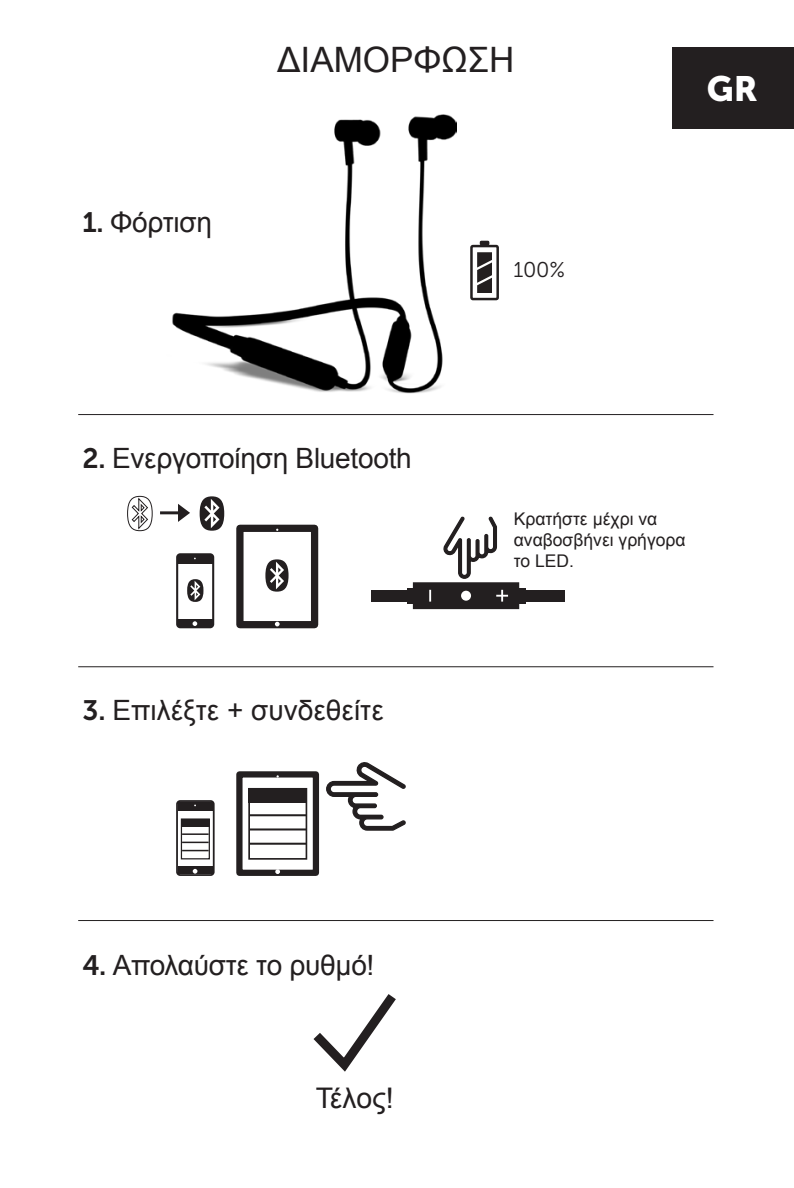
<style>
.page{position:relative;width:794px;height:1188px;background:#fff}
.page>*{position:absolute;margin:0;border:0;box-sizing:border-box;transform-origin:0 0}
.t1{font:35px "Arial";color:#231f20}
.t2{font:35px "Museo Sans 900";color:#fff}
.t3{font:28.35px "Arial";letter-spacing:-.01em;color:#231f20}
.t4{font:28px "Arial";letter-spacing:-.01em;color:#231f20}
.t5{font:21.35px "Museo Sans 300";color:#231f20}
.t6{font:17.5px/21px "Arial";color:#231f20}
.s1{font-family:"Museo Sans 700"}
</style>
<div class="page">
<div style="left:671px;top:47px;width:123px;height:82px;background:#231f20"></div>
<svg style="left:477px;top:252px;width:15px;height:41px"></svg>
<div style="left:470px;top:245px;width:29px;height:55px;border:2px solid #231f20;border-radius:2px"></div>
<svg style="left:480px;top:241px;width:9px;height:4px"></svg>
<hr style="left:78px;top:414px;width:635px;height:1px;background:#231f20">
<hr style="left:78px;top:666px;width:635px;height:1px;background:#231f20">
<hr style="left:78px;top:920px;width:635px;height:1px;background:#231f20">
<div style="left:248px;top:788px;width:58px;height:14px;background:#231f20"></div>
<div style="left:248px;top:788px;width:59px;height:71px;border:2px solid #231f20"></div>
<div style="left:236px;top:771px;width:83px;height:105px;border:6px solid #231f20"></div>
<svg style="left:275px;top:869px;width:5px;height:5px"></svg>
<hr style="left:249px;top:814px;width:57px;height:2px;background:#231f20">
<hr style="left:249px;top:828px;width:57px;height:2px;background:#231f20">
<hr style="left:249px;top:842px;width:57px;height:2px;background:#231f20">
<div style="left:182px;top:819px;width:28px;height:7px;background:#231f20"></div>
<div style="left:181px;top:818px;width:29px;height:41px;border:1px solid #231f20"></div>
<div style="left:176px;top:800px;width:39px;height:76px;border:2px solid #231f20;border-radius:3px"></div>
<div style="left:178px;top:866px;width:35px;height:7px;background:#231f20"></div>
<div style="left:178px;top:802px;width:35px;height:8px;background:#231f20"></div>
<svg style="left:193px;top:869px;width:4px;height:4px"></svg>
<hr style="left:182px;top:833px;width:27px;height:2px;background:#231f20">
<hr style="left:182px;top:841px;width:27px;height:2px;background:#231f20">
<svg style="left:182px;top:850px;width:27px;height:1px"></svg>
<svg style="left:413px;top:516px;width:106px;height:93px"></svg>
<div style="left:371px;top:590px;width:40px;height:11px;background:#231f20"></div>
<div style="left:521px;top:590px;width:43px;height:11px;background:#231f20"></div>
<div style="left:517px;top:588px;width:8px;height:15px;background:#231f20"></div>
<div style="left:407px;top:588px;width:8px;height:15px;background:#231f20"></div>
<svg style="left:326px;top:762px;width:80px;height:69px"></svg>
<svg style="left:127px;top:495px;width:26px;height:36px"></svg>
<svg style="left:200px;top:496px;width:24px;height:35px"></svg>
<hr style="left:160px;top:511px;width:21px;height:3px;background:#231f20">
<svg style="left:178px;top:504px;width:12px;height:18px"></svg>
<div style="left:236px;top:525px;width:82px;height:103px;border:7px solid #231f20"></div>
<svg style="left:275px;top:622px;width:4px;height:4px"></svg>
<svg style="left:265px;top:559px;width:23px;height:32px"></svg>
<div style="left:176px;top:553px;width:38px;height:75px;border:2px solid #231f20;border-radius:3px"></div>
<div style="left:178px;top:619px;width:34px;height:7px;background:#231f20"></div>
<div style="left:178px;top:555px;width:34px;height:8px;background:#231f20"></div>
<svg style="left:192px;top:621px;width:5px;height:5px"></svg>
<svg style="left:187px;top:579px;width:16px;height:23px"></svg>
<svg style="left:313px;top:994px;width:83px;height:78px"></svg>
<img style="left:172px;top:114px;width:285px;height:279px">
<p class="t4" style="left:83px;top:203px;width:131px"><span class="s1">1.</span> Φόρτιση</p>
<p class="t1" style="left:277px;top:37px;width:239px">ΔΙΑΜΌΡΦΩΣΗ</p>
<p class="t5" style="left:513px;top:258px;width:53px">100%</p>
<p class="t2" style="left:707px;top:69px;width:52px">GR</p>
<p class="t4" style="left:83px;top:440px;width:330px"><span class="s1">2.</span> Ενεργοποίηση Bluetooth</p>
<p class="t4" style="left:83px;top:692px;width:303px"><span class="s1">3.</span> Επιλέξτε + συνδεθείτε</p>
<p class="t6" style="left:514px;top:509px;width:173px">Κρατήστε μέχρι να αναβοσβήνει γρήγορα το LED.</p>
<p class="t4" style="left:83px;top:946px;width:293px"><span class="s1">4.</span> Απολαύστε το ρυθμό!</p>
<p class="t3" style="left:316px;top:1079px;width:79px">Τέλος!</p>
</div>
